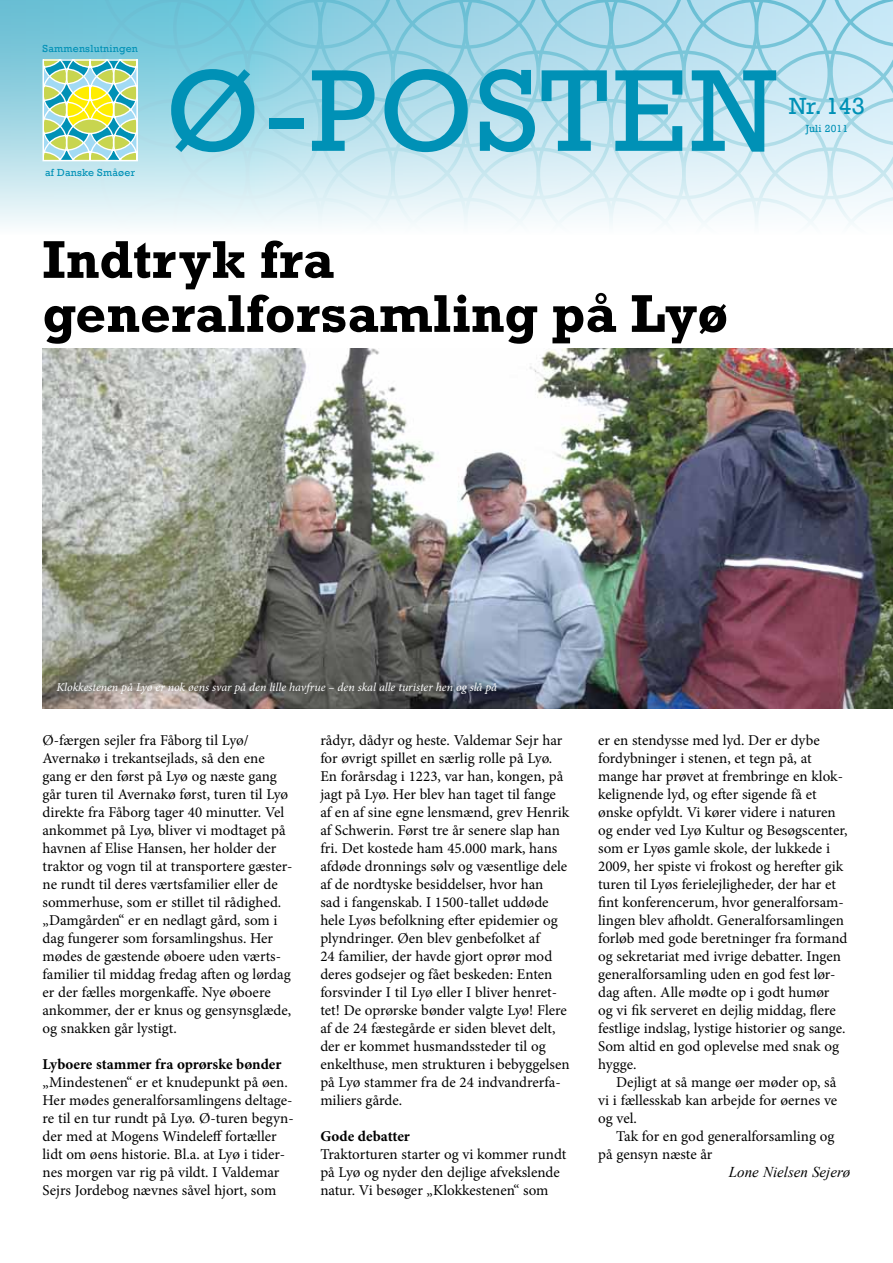
<style>
.page{position:relative;width:893px;height:1263px;background:#fff}
.page>*{position:absolute;margin:0;border:0;box-sizing:border-box;transform-origin:0 0}
.t1{font:118.5px "Rockwell";letter-spacing:.02em;color:#0091b6}
.t2{font:700 54px/54px "Rockwell";color:#000}
.t3{font:24px "Rockwell";color:#0091b6}
.t4{font:15px/18px "Minion Pro";color:#000}
.t5{font:700 15px "Minion Pro";color:#000}
.t6{font:italic 15px "Times New Roman";color:#000}
.t7{font:italic 12px "Minion Pro";letter-spacing:-.005em;color:#fff}
.t8{font:10.5px "Rockwell";letter-spacing:.025em;color:#0091b6}
</style>
<div class="page">
<div style="left:0;top:0;width:893px;height:234px;background:linear-gradient(to bottom,#5bb9d0,#f1f8fa)"></div>
<svg style="left:43px;top:0;width:850px;height:234px;background:#bbe1ea"></svg>
<div style="left:43px;top:59px;width:95px;height:102px;border:2px solid #fff"></div>
<img style="left:43px;top:349px;width:850px;height:360px">
<p class="t8" style="left:43px;top:42px;width:97px">Sammenslutningen</p>
<p class="t8" style="left:45px;top:166px;width:91px">af Danske Småøer</p>
<h1 class="t1" style="left:165px;top:43px;width:613px">Ø-POSTEN</h1>
<h3 class="t3" style="left:789px;top:92px;width:77px">Nr. 143</h3>
<p class="t8" style="left:806px;top:123px;width:44px">Juli 2011</p>
<h2 class="t2" style="left:43px;top:233px;width:687px">Indtryk fra generalforsamling på Lyø</h2>
<p class="t7" style="left:56px;top:678px;width:442px">Klokkestenen på Lyø er nok øens svar på den lille havfrue – den skal alle turister hen og slå på</p>
<p class="t4" style="left:43px;top:731px;width:251px">Ø-færgen sejler fra Fåborg til Lyø/ Avernakø i trekantsejlads, så den ene gang er den først på Lyø og næste gang går turen til Avernakø først, turen til Lyø direkte fra Fåborg tager 40 minutter. Vel ankommet på Lyø, bliver vi modtaget på havnen af Elise Hansen, her holder der traktor og vogn til at transportere gæster&shy;ne rundt til deres værtsfamilier eller de sommerhuse, som er stillet til rådighed. „Damgården“ er en nedlagt gård, som i dag fungerer som forsamlingshus. Her mødes de gæstende øboere uden værts&shy;familier til middag fredag aften og lørdag er der fælles morgenkaffe. Nye øboere ankommer, der er knus og gensynsglæde, og snakken går lystigt.</p>
<p class="t5" style="left:43px;top:1053px;width:240px">Lyboere stammer fra oprørske bønder</p>
<p class="t4" style="left:43px;top:1073px;width:253px">„Mindestenen“ er et knudepunkt på øen.<br>Her mødes generalforsamlingens deltage&shy;re til en tur rundt på Lyø. Ø-turen begyn&shy;der med at Mogens Windeleff fortæller lidt om øens historie. Bl.a. at Lyø i tider&shy;nes morgen var rig på vildt. I Valdemar Sejrs Jordebog nævnes såvel hjort, som</p>
<p class="t4" style="left:320px;top:731px;width:251px">rådyr, dådyr og heste. Valdemar Sejr har for øvrigt spillet en særlig rolle på Lyø.<br>En forårsdag i 1223, var han, kongen, på jagt på Lyø. Her blev han taget til fange af en af sine egne lensmænd, grev Henrik af Schwerin. Først tre år senere slap han fri. Det kostede ham 45.000 mark, hans afdøde dronnings sølv og væsentlige dele af de nordtyske besiddelser, hvor han<br>sad i fangenskab. I 1500-tallet uddøde hele Lyøs befolkning efter epidemier og plyndringer. Øen blev genbefolket af<br>24 familier, der havde gjort oprør mod deres godsejer og fået beskeden: Enten forsvinder I til Lyø eller I bliver henret&shy;tet! De oprørske bønder valgte Lyø! Flere af de 24 fæstegårde er siden blevet delt, der er kommet husmandssteder til og enkelthuse, men strukturen i bebyggelsen på Lyø stammer fra de 24 indvandrerfa&shy;miliers gårde.</p>
<p class="t5" style="left:320px;top:1125px;width:91px">Gode debatter</p>
<p class="t4" style="left:320px;top:1145px;width:247px">Traktorturen starter og vi kommer rundt på Lyø og nyder den dejlige afvekslende natur. Vi besøger „Klokkestenen“ som</p>
<p class="t4" style="left:598px;top:731px;width:251px">er en stendysse med lyd. Der er dybe fordybninger i stenen, et tegn på, at mange har prøvet at frembringe en klok&shy;kelignende lyd, og efter sigende få et ønske opfyldt. Vi kører videre i naturen og ender ved Lyø Kultur og Besøgscenter, som er Lyøs gamle skole, der lukkede i 2009, her spiste vi frokost og herefter gik turen til Lyøs ferielejligheder, der har et fint konferencerum, hvor generalforsam&shy;lingen blev afholdt. Generalforsamlingen forløb med gode beretninger fra formand og sekretariat med ivrige debatter. Ingen generalforsamling uden en god fest lør&shy;dag aften. Alle mødte op i godt humør og vi fik serveret en dejlig middag, flere festlige indslag, lystige historier og sange.<br>Som altid en god oplevelse med snak og hygge.</p>
<p class="t4" style="left:598px;top:1073px;width:241px;text-align:justify;text-indent:18px">Dejligt at så mange øer møder op, så vi i fællesskab kan arbejde for øernes ve og vel.</p>
<p class="t4" style="left:598px;top:1127px;width:238px;text-indent:18px">Tak for en god generalforsamling og på gensyn næste år</p>
<p class="t6" style="left:729px;top:1161px;width:123px">Lone Nielsen Sejerø</p>
</div>
